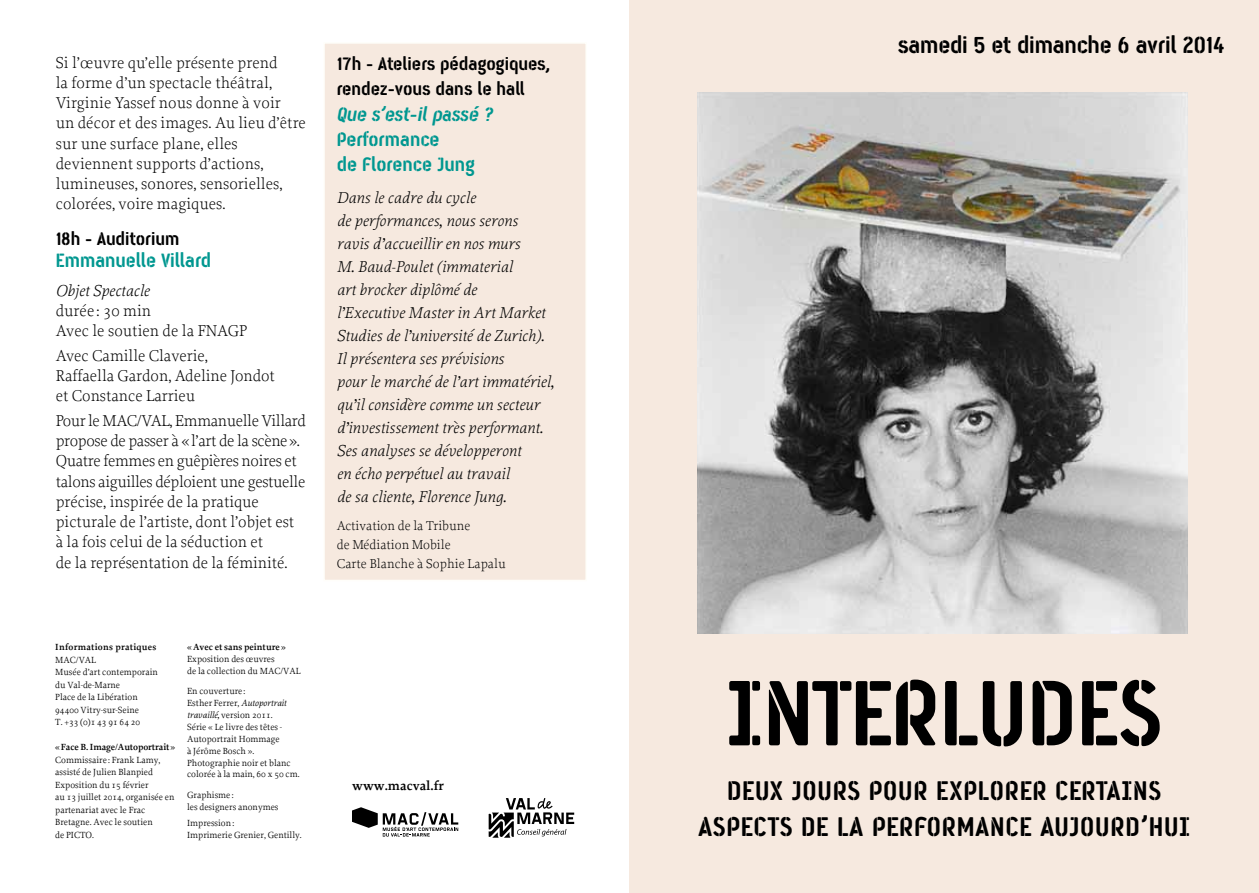
<style>
.page{position:relative;width:1259px;height:893px;background:#fff}
.page>*{position:absolute;margin:0;border:0;box-sizing:border-box;transform-origin:0 0}
.t1{font:700 108px "Mac Mac Stencil";color:#000}
.t2{font:700 31.5px/36px "Mac Mac Stencil";letter-spacing:.025em;color:#000;text-align:center}
.t3{font:700 27px "Mac Mac Stencil";letter-spacing:-.01em;color:#000}
.t4{font:700 22.5px/25.2px "Mac Mac Stencil";color:#009790}
.t5{font:italic 700 22.5px "Mac Mac Stencil";letter-spacing:-.01em;color:#009790}
.t6{font:700 21px/25.2px "Mac Mac Stencil";letter-spacing:-.005em;color:#000}
.t7{font:italic 300 16.5px/23px "Proforma";letter-spacing:.01em;color:#000}
.t8{font:300 16.5px/20.2px "Proforma";color:#000}
.t9{font:300 16.5px/20.2px "Proforma";letter-spacing:-.02em;color:#000}
.t10{font:300 13.5px/19.2px "Proforma";color:#000}
.t11{font:600 13.5px "Proforma";color:#000}
.t12{font:9.3px/12.5px "Proforma";color:#000}
.t13{font:600 9.3px "Proforma";color:#000}
.t14{font:600 9.3px "Proforma";letter-spacing:.025em;color:#000}
.s1{font-style:italic}
</style>
<div class="page">
<div style="left:323px;top:42px;width:264px;height:539px;background:#f6e9df;border:2px solid #fffce4"></div>
<div style="left:629px;top:0;width:630px;height:893px;background:#f6e9df"></div>
<img style="left:697px;top:92px;width:490px;height:542px">
<svg style="left:352px;top:807px;width:106px;height:29px"></svg>
<svg style="left:488px;top:798px;width:86px;height:40px"></svg>
<p class="t8" style="left:56px;top:52px;width:252px">Si l’œuvre qu’elle présente prend<br>la forme d’un spectacle théâtral, Virginie Yassef nous donne à voir<br>un décor et des images. Au lieu d’être sur une surface plane, elles deviennent supports d’actions, lumineuses, sonores, sensorielles, colorées, voire magiques.</p>
<h3 class="t6" style="left:56px;top:225px;width:125px">18h - Auditorium</h3>
<h3 class="t4" style="left:56px;top:247px;width:157px">Emmanuelle Villard</h3>
<h3 class="t7" style="left:56px;top:279px;width:95px">Objet Spectacle</h3>
<h3 class="t8" style="left:56px;top:300px;width:193px">durée : 30 min<br>Avec le soutien de la FNAGP</h3>
<h3 class="t8" style="left:56px;top:345px;width:221px">Avec Camille Claverie,<br>Raffaella Gardon, Adeline Jondot et Constance Larrieu</h3>
<p class="t9" style="left:56px;top:410px;width:252px">Pour le MAC/VAL, Emmanuelle Villard propose de passer à «l’art de la scène».<br>Quatre femmes en guêpières noires et talons aiguilles déploient une gestuelle précise, inspirée de la pratique picturale de l’artiste, dont l’objet est<br>à la fois celui de la séduction et<br>de la représentation de la féminité.</p>
<p class="t14" style="left:55px;top:641px;width:102px">Informations pratiques</p>
<p class="t12" style="left:55px;top:653px;width:104px">MAC/VAL<br>Musée d’art contemporain du Val-de-Marne<br>Place de la Libération<br>94400 Vitry-sur-Seine<br>T. +33 (0)1 43 91 64 20</p>
<p class="t13" style="left:55px;top:741px;width:121px">«Face B. Image/Autoportrait»</p>
<p class="t12" style="left:55px;top:753px;width:121px">Commissaire : Frank Lamy, assisté de Julien Blanpied<br>Exposition du 15 février<br>au 13 juillet 2014, organisée en partenariat avec le Frac<br>Bretagne. Avec le soutien<br>de PICTO.</p>
<p class="t13" style="left:187px;top:641px;width:100px">«Avec et sans peinture»</p>
<p class="t12" style="left:187px;top:653px;width:115px;line-height:11.9px">Exposition des œuvres<br>de la collection du MAC/VAL</p>
<p class="t12" style="left:187px;top:685px;width:114px;line-height:11.9px">En couverture :<br>Esther Ferrer, <span class="s1">Autoportrait travaillé,</span> version 2011.<br>Série « Le livre des têtes -<br>Autoportrait Hommage<br>à Jérôme Bosch ».<br>Photographie noir et blanc colorée à la main, 60 x 50 cm.</p>
<p class="t12" style="left:187px;top:789px;width:93px;line-height:11.9px">Graphisme :<br>les designers anonymes</p>
<p class="t12" style="left:187px;top:817px;width:116px;line-height:11.9px">Impression:<br>Imprimerie Grenier, Gentilly.</p>
<h3 class="t6" style="left:337px;top:51px;width:215px">17h - Ateliers pédagogiques, rendez-vous dans le hall</h3>
<h3 class="t5" style="left:337px;top:101px;width:159px">Que s’est-il passé ?</h3>
<h3 class="t4" style="left:337px;top:126px;width:140px">Performance<br>de Florence Jung</h3>
<p class="t7" style="left:337px;top:185px;width:219px">Dans le cadre du cycle<br>de performances, nous serons ravis d’accueillir en nos murs<br>M. Baud-Poulet (immaterial<br>art brocker diplômé de<br>l’Executive Master in Art Market<br>Studies de l’université de Zurich).<br>Il présentera ses prévisions<br>pour le marché de l’art immatériel, qu’il considère comme un secteur d’investissement très performant.<br>Ses analyses se développeront<br>en écho perpétuel au travail<br>de sa cliente, Florence Jung.</p>
<h3 class="t10" style="left:337px;top:515px;width:170px">Activation de la Tribune<br>de Médiation Mobile<br>Carte Blanche à Sophie Lapalu</h3>
<h3 class="t11" style="left:352px;top:777px;width:93px">www.macval.fr</h3>
<h3 class="t3" style="left:897px;top:30px;width:329px">samedi 5 et dimanche 6 avril 2014</h3>
<h1 class="t1" style="left:726px;top:654px;width:438px">INTERLUDES</h1>
<h2 class="t2" style="left:698px;top:772px;width:493px">DEUX JOURS POUR EXPLORER CERTAINS<br>ASPECTS DE LA PERFORMANCE AUJOURD’HUI</h2>
</div>
